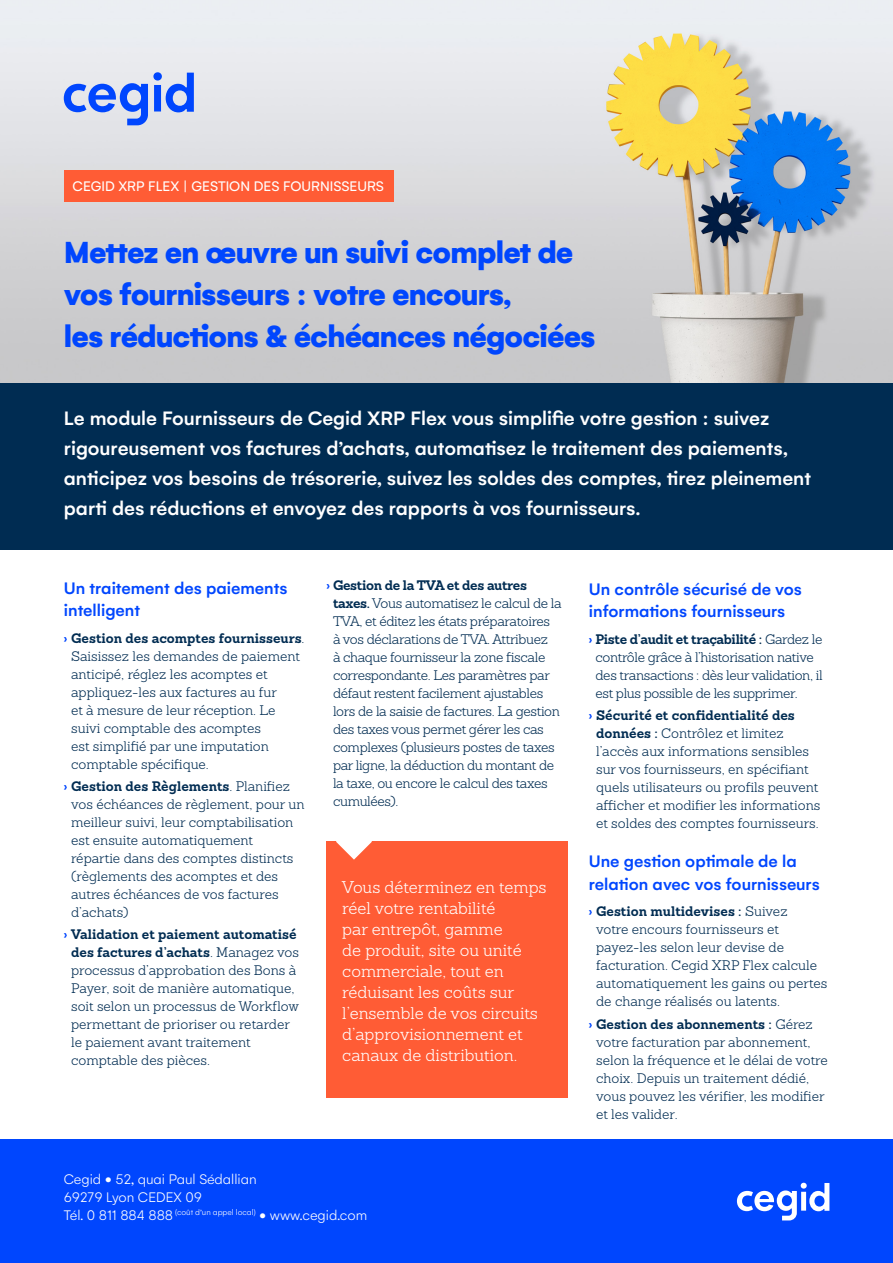
<style>
.page{position:relative;width:893px;height:1263px;background:#fff}
.page>*{position:absolute;margin:0;border:0;box-sizing:border-box;transform-origin:0 0}
.FP_-_Titre_fiche{font:900 33px/42px "Gelion";letter-spacing:-.025em;color:#0046fe}
.FP_-_Intro_light{font:500 21px/30px "Gelion";color:#fff}
.FP_-_Titre_paragraph{font:500 18px/22.5px "Gelion";color:#0046fe}
.t1{font:300 16.5px/21px "Sanchez";color:#fff}
.t2{font:300 15px "Gelion";color:#fff}
.t3{font:15px "Gelion";color:#fff}
.FP_-_Texte_paragraph{font:300 13.5px/18px "Sanchez";color:#002c52}
.FP_-_Texte_paragraph-2{font:300 13.5px/18px "Sanchez";letter-spacing:-.025em;color:#002c52}
.s1{font-family:"Gelion";font-weight:500;font-size:12.75px;color:#0046fe}
.s2{font-weight:700}
</style>
<div class="page">
<img style="left:0;top:0;width:893px;height:383px">
<div style="left:64px;top:170px;width:329px;height:32px;background:#ff5c35"></div>
<div style="left:0;top:383px;width:893px;height:166px;background:#002c52"></div>
<svg style="left:64px;top:72px;width:130px;height:53px"></svg>
<div style="left:0;top:1140px;width:893px;height:123px;background:#0046fe"></div>
<svg style="left:737px;top:1183px;width:92px;height:37px"></svg>
<div style="left:326px;top:842px;width:241px;height:256px;background:#ff5c35"></div>
<svg style="left:336px;top:841px;width:36px;height:19px"></svg>
<p class="t3" style="left:72px;top:177px;width:313px">CEGID XRP FLEX | GESTION DES FOURNISSEURS</p>
<p class="FP_-_Titre_fiche" style="left:64px;top:231px;width:511px">Mettez en œuvre un suivi complet de vos fournisseurs : votre encours,</p>
<p class="FP_-_Titre_fiche" style="left:64px;top:315px;width:533px">les réductions &amp; échéances négociées</p>
<p class="FP_-_Intro_light" style="left:64px;top:403px;width:749px">Le module Fournisseurs de Cegid XRP Flex vous simplifie votre gestion : suivez rigoureusement vos factures d’achats, automatisez le traitement des paiements, anticipez vos besoins de trésorerie, suivez les soldes des comptes, tirez pleinement parti des réductions et envoyez des rapports à vos fournisseurs.</p>
<p class="FP_-_Titre_paragraph" style="left:64px;top:576px;width:225px">Un traitement des paiements intelligent</p>
<p class="FP_-_Texte_paragraph" style="left:71px;top:629px;width:235px;text-indent:-7px"><span class="s1">›</span> <span class="s2">Gestion des acomptes fournisseurs</span>.<br>Saisissez les demandes de paiement anticipé, réglez les acomptes et appliquez-les aux factures au fur<br>et à mesure de leur réception. Le suivi comptable des acomptes<br>est simplifié par une imputation comptable spécifique.</p>
<p class="FP_-_Texte_paragraph" style="left:71px;top:777px;width:235px;text-indent:-7px"><span class="s1">›</span> <span class="s2">Gestion des Règlements</span>. Planifiez vos échéances de règlement, pour un meilleur suivi, leur comptabilisation est ensuite automatiquement répartie dans des comptes distincts (règlements des acomptes et des autres échéances de vos factures d’achats)</p>
<p class="FP_-_Texte_paragraph" style="left:71px;top:925px;width:229px;text-indent:-7px"><span class="s1">›</span> <span class="s2">Validation et paiement automatisé des factures d’achats</span>. Managez vos processus d’approbation des Bons à Payer, soit de manière automatique, soit selon un processus de Workflow permettant de prioriser ou retarder le paiement avant traitement comptable des pièces.</p>
<p class="FP_-_Texte_paragraph-2" style="left:333px;top:576px;width:230px;text-indent:-7px"><span class="s1">›</span> <span class="s2">Gestion de la TVA et des autres taxes.</span> Vous automatisez le calcul de la TVA, et éditez les états préparatoires<br>à vos déclarations de TVA. Attribuez<br>à chaque fournisseur la zone fiscale correspondante. Les paramètres par défaut restent facilement ajustables lors de la saisie de factures. La gestion des taxes vous permet gérer les cas complexes (plusieurs postes de taxes par ligne, la déduction du montant de la taxe, ou encore le calcul des taxes cumulées).</p>
<p class="FP_-_Titre_paragraph" style="left:589px;top:577px;width:215px">Un contrôle sécurisé de vos informations fournisseurs</p>
<p class="FP_-_Texte_paragraph-2" style="left:595px;top:630px;width:229px;text-indent:-7px"><span class="s1">›</span> <span class="s2">Piste d’audit et traçabilité :</span> Gardez le contrôle grâce à l’historisation native des transactions : dès leur validation, il est plus possible de les supprimer.</p>
<p class="FP_-_Texte_paragraph" style="left:596px;top:706px;width:226px;text-indent:-7px"><span class="s1">›</span> <span class="s2">Sécurité et confidentialité des données :</span> Contrôlez et limitez l’accès aux informations sensibles sur vos fournisseurs, en spécifiant quels utilisateurs ou profils peuvent afficher et modifier les informations et soldes des comptes fournisseurs.</p>
<p class="FP_-_Titre_paragraph" style="left:589px;top:850px;width:232px">Une gestion optimale de la relation avec vos fournisseurs</p>
<p class="FP_-_Texte_paragraph" style="left:596px;top:902px;width:233px;text-indent:-7px"><span class="s1">›</span> <span class="s2">Gestion multidevises :</span> Suivez<br>votre encours fournisseurs et payez-les selon leur devise de facturation. Cegid XRP Flex calcule automatiquement les gains ou pertes de change réalisés ou latents.</p>
<p class="FP_-_Texte_paragraph" style="left:596px;top:1015px;width:233px;text-indent:-7px"><span class="s1">›</span> <span class="s2">Gestion des abonnements :</span> Gérez votre facturation par abonnement, selon la fréquence et le délai de votre choix. Depuis un traitement dédié, vous pouvez les vérifier, les modifier et les valider.</p>
<p class="t1" style="left:342px;top:876px;width:206px">Vous déterminez en temps réel votre rentabilité<br>par entrepôt, gamme<br>de produit, site ou unité commerciale, tout en réduisant les coûts sur l’ensemble de vos circuits d’approvisionnement et canaux de distribution.</p>
<p class="t2" style="left:64px;top:1170px;width:195px">Cegid • 52, quai Paul Sédallian</p>
<p class="t2" style="left:64px;top:1188px;width:140px">69279 Lyon CEDEX 09</p>
<p class="t2" style="left:64px;top:1206px;width:305px">Tél. 0 811 884 888 <sup>(coût</sup> <sup>d’un</sup> <sup>appel</sup> <sup>local)</sup> • www.cegid.com</p>
</div>
